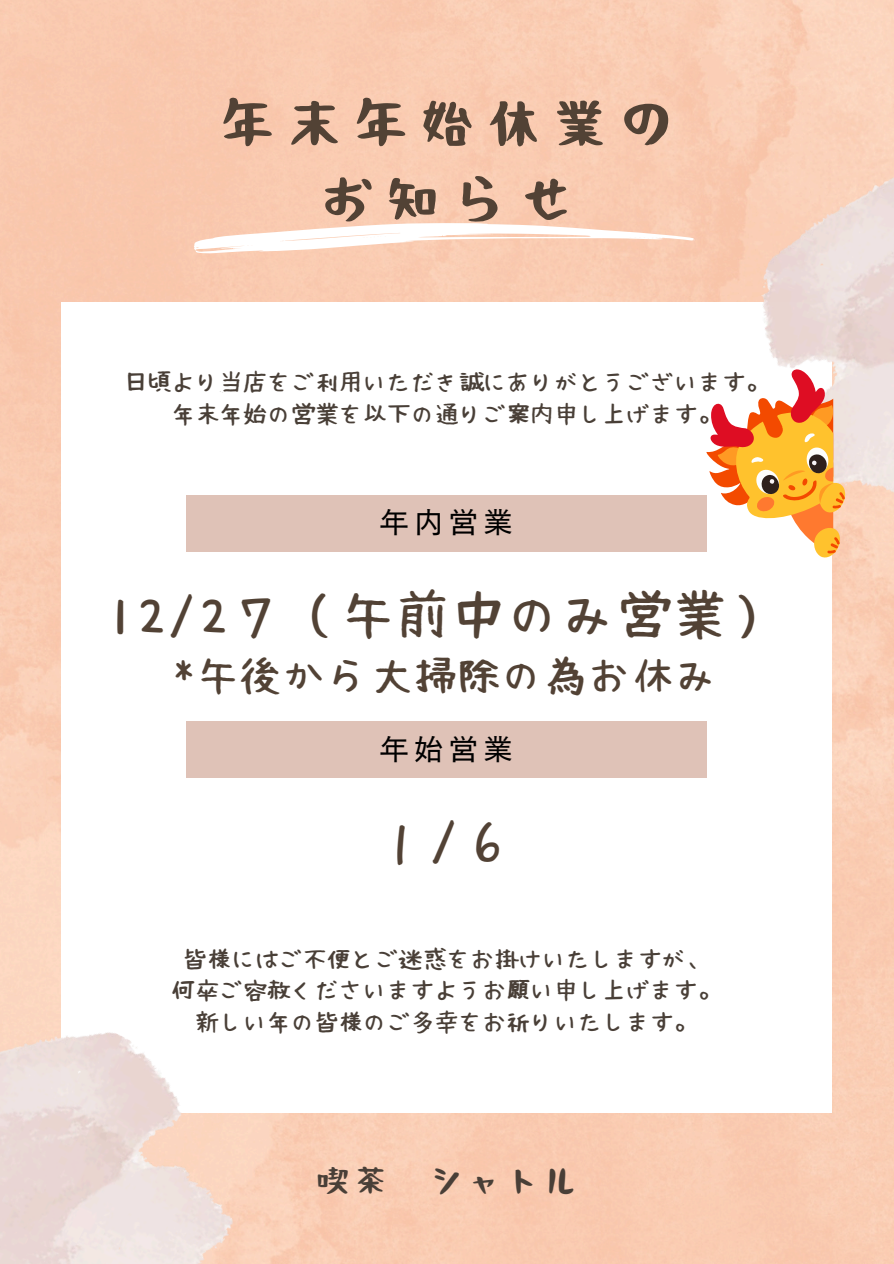
<style>
.page{position:relative;width:894px;height:1264px;background:#fff}
.page>*{position:absolute;margin:0;border:0;box-sizing:border-box;transform-origin:0 0}
.t1{font:700 54px/75.3px "Otsutome font";letter-spacing:.235em;color:#524235;text-align:center}
.t2{font:49.05px "Hanazome Font";letter-spacing:.13em;color:#524235}
.t3{font:38.55px "Hanazome Font";letter-spacing:.13em;color:#524235}
.t4{font:700 31.05px "Otsutome font";letter-spacing:.22em;color:#493f37}
.t5{font:30px "Canva Cezanne Pro N M";letter-spacing:.155em;color:#000}
.t6{font:22.5px "Hanazome Font";letter-spacing:.065em;color:#493f37}
</style>
<div class="page">
<div style="left:186px;top:495px;width:520px;height:57px;background:#dfc2b7"></div>
<div style="left:186px;top:721px;width:520px;height:57px;background:#dfc2b7"></div>
<img style="left:706px;top:0;width:187px;height:627px">
<img style="left:0;top:870px;width:287px;height:393px">
<svg style="left:194px;top:223px;width:500px;height:30px"></svg>
<svg style="left:706px;top:369px;width:140px;height:190px"></svg>
<p class="t1" style="left:220px;top:92px;width:456px">年末年始休業のお知らせ</p>
<p class="t6" style="left:124px;top:371px;width:646px">日頃より当店をご利用いただき誠にありがとうございます。</p>
<p class="t6" style="left:172px;top:402px;width:550px">年末年始の営業を以下の通りご案内申し上げます。</p>
<p class="t5" style="left:379px;top:507px;width:135px">年内営業</p>
<h1 class="t2" style="left:108px;top:589px;width:673px">12/2７（午前中のみ営業）</h1>
<h1 class="t3" style="left:174px;top:656px;width:544px">*午後から大掃除の為お休み</h1>
<p class="t5" style="left:379px;top:733px;width:135px">年始営業</p>
<h3 class="t2" style="left:376px;top:815px;width:137px">１/６</h3>
<h3 class="t6" style="left:184px;top:947px;width:526px">皆様にはご不便とご迷惑をお掛けいたしますが、</h3>
<p class="t6" style="left:172px;top:978px;width:550px">何卒ご容赦くださいますようお願い申し上げます。</p>
<p class="t6" style="left:196px;top:1010px;width:502px">新しい年の皆様のご多幸をお祈りいたします。</p>
<p class="t4" style="left:317px;top:1169px;width:260px">喫茶　シャトル</p>
</div>
